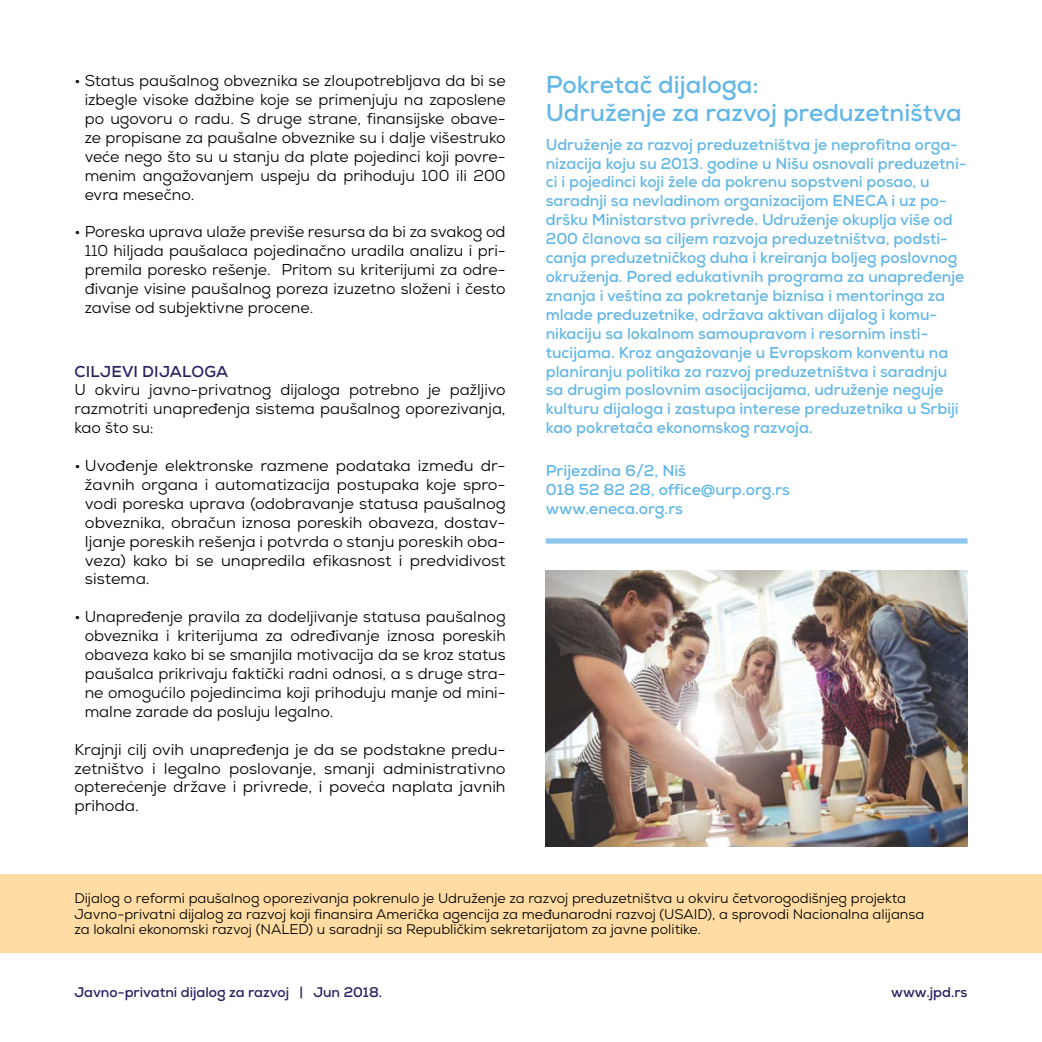
<style>
.page{position:relative;width:1042px;height:1042px;background:#fff}
.page>*{position:absolute;margin:0;border:0;box-sizing:border-box;transform-origin:0 0}
.t1{font:700 24.5px/28px "Nexa";color:#63b7e6}
.t2{font:15.75px/18.9px "Nexa";color:#000;text-align:justify}
.t3{font:700 15.75px/18.9px "Nexa";color:#63b7e6}
.t4{font:700 15.75px "Nexa";letter-spacing:.015em;color:#262262}
.t5{font:14px/15.8px "Nexa";color:#000}
.t6{font:700 14px "Nexa";color:#262262}
</style>
<div class="page">
<div style="left:0;top:874px;width:1042px;height:78px;background:#ffdca3"></div>
<div style="left:546px;top:538px;width:421px;height:5px;background:#8cc6ec"></div>
<img style="left:546px;top:571px;width:421px;height:275px">
<p class="t2" style="left:85px;top:71px;width:422px;text-indent:-10px">• Status paušalnog obveznika se zloupotrebljava da bi se izbegle visoke dažbine koje se primenjuju na zaposlene po ugovoru o radu. S druge strane, finansijske obave&shy;ze propisane za paušalne obveznike su i dalje višestruko veće nego što su u stanju da plate pojedinci koji povre&shy;menim angažovanjem uspeju da prihoduju 100 ili 200 evra mesečno.</p>
<p class="t2" style="left:85px;top:223px;width:422px;text-indent:-10px">• Poreska uprava ulaže previše resursa da bi za svakog od 110 hiljada paušalaca pojedinačno uradila analizu i pri&shy;premila poresko rešenje. Pritom su kriterijumi za odre&shy;đivanje visine paušalnog poreza izuzetno složeni i često zavise od subjektivne procene.</p>
<p class="t4" style="left:75px;top:361px;width:155px">CILJEVI DIJALOGA</p>
<p class="t2" style="left:74px;top:380px;width:433px">U okviru javno-privatnog dijaloga potrebno je pažljivo razmotriti unapređenja sistema paušalnog oporezivanja, kao što su:</p>
<p class="t2" style="left:85px;top:456px;width:422px;text-indent:-11px">• Uvođenje elektronske razmene podataka između dr&shy;žavnih organa i automatizacija postupaka koje spro&shy;vodi poreska uprava (odobravanje statusa paušalnog obveznika, obračun iznosa poreskih obaveza, dostav&shy;ljanje poreskih rešenja i potvrda o stanju poreskih oba&shy;veza) kako bi se unapredila efikasnost i predvidivost sistema.</p>
<p class="t2" style="left:85px;top:607px;width:422px;text-indent:-10px">• Unapređenje pravila za dodeljivanje statusa paušalnog obveznika i kriterijuma za određivanje iznosa poreskih obaveza kako bi se smanjila motivacija da se kroz status paušalca prikrivaju faktički radni odnosi, a s druge stra&shy;ne omogućilo pojedincima koji prihoduju manje od mini&shy;malne zarade da posluju legalno.</p>
<p class="t2" style="left:74px;top:740px;width:433px">Krajnji cilj ovih unapređenja je da se podstakne predu&shy;zetništvo i legalno poslovanje, smanji administrativno opterećenje države i privrede, i poveća naplata javnih prihoda.</p>
<h1 class="t1" style="left:546px;top:70px;width:417px">Pokretač dijaloga:<br>Udruženje za razvoj preduzetništva</h1>
<p class="t3" style="left:546px;top:135px;width:422px">Udruženje za razvoj preduzetništva je neprofitna orga&shy;nizacija koju su 2013. godine u Nišu osnovali preduzetni&shy;ci i pojedinci koji žele da pokrenu sopstveni posao, u saradnji sa nevladinom organizacijom ENECA i uz po&shy;dršku Ministarstva privrede. Udruženje okuplja više od 200 članova sa ciljem razvoja preduzetništva, podsti&shy;canja preduzetničkog duha i kreiranja boljeg poslovnog okruženja. Pored edukativnih programa za unapređenje znanja i veština za pokretanje biznisa i mentoringa za mlade preduzetnike, održava aktivan dijalog i komu&shy;nikaciju sa lokalnom samoupravom i resornim insti&shy;tucijama. Kroz angažovanje u Evropskom konventu na planiranju politika za razvoj preduzetništva i saradnju sa drugim poslovnim asocijacijama, udruženje neguje kulturu dijaloga i zastupa interese preduzetnika u Srbiji kao pokretača ekonomskog razvoja.</p>
<p class="t3" style="left:546px;top:461px;width:246px">Prijezdina 6/2, Niš<br>018 52 82 28, office@urp.org.rs www.eneca.org.rs</p>
<p class="t5" style="left:74px;top:890px;width:851px">Dijalog o reformi paušalnog oporezivanja pokrenulo je Udruženje za razvoj preduzetništva u okviru četvorogodišnjeg projekta<br>Javno-privatni dijalog za razvoj koji finansira Američka agencija za međunarodni razvoj (USAID), a sprovodi Nacionalna alijansa za lokalni ekonomski razvoj (NALED) u saradnji sa Republičkim sekretarijatom za javne politike.</p>
<p class="t6" style="left:74px;top:983px;width:309px">Javno-privatni dijalog za razvoj | Jun 2018.</p>
<p class="t6" style="left:891px;top:983px;width:78px">www.jpd.rs</p>
</div>
